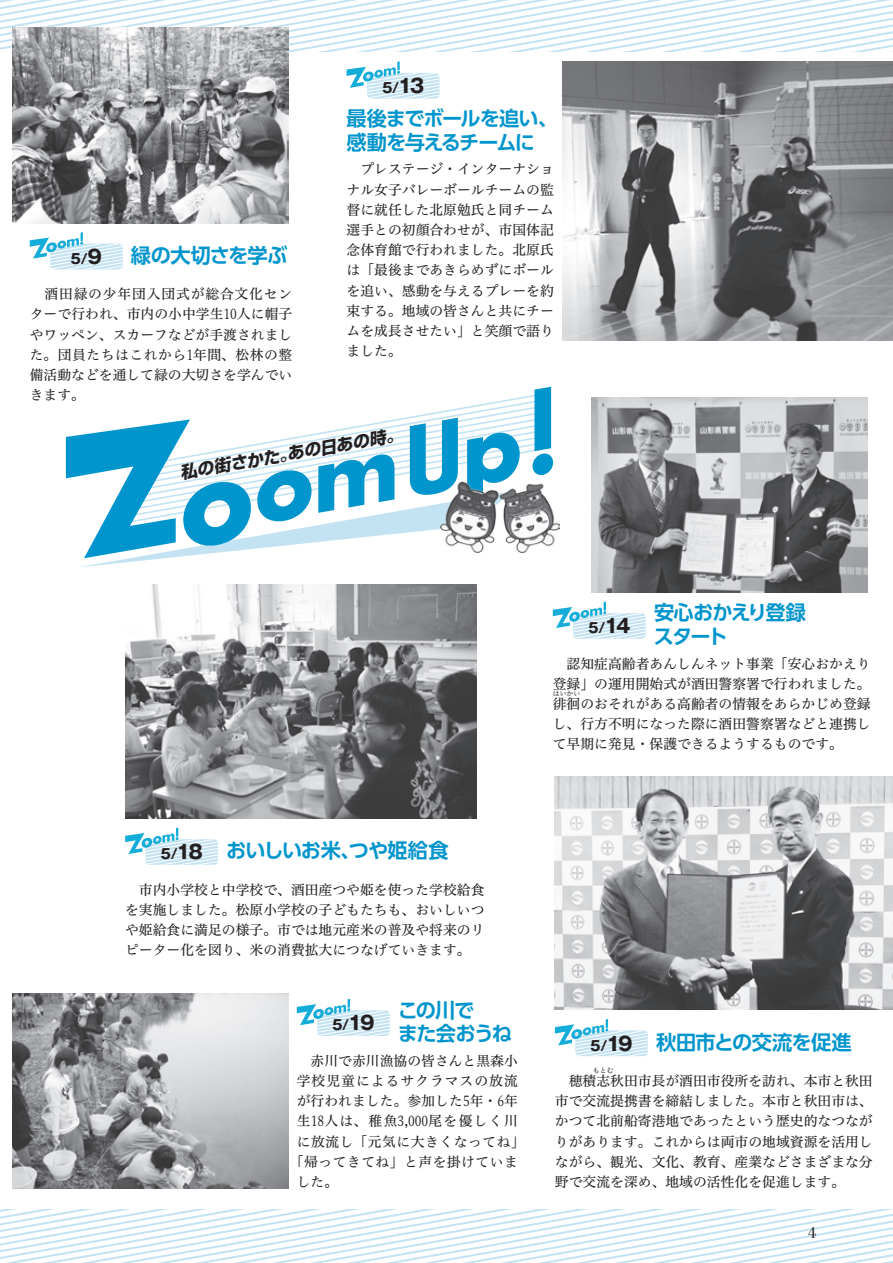
<style>
.page{position:relative;width:893px;height:1263px;background:#fff}
.page>*{position:absolute;margin:0;border:0;box-sizing:border-box;transform-origin:0 0}
.t1{font:700 20.25px "UD Shin Go Pro De";letter-spacing:-.05em;color:#0095cc}
.t2{font:700 20.25px/23.4px "UD Shin Go Pro De";letter-spacing:-.07em;color:#0095cc}
.t3{font:700 20.25px "UD Shin Go Pro De";letter-spacing:-.025em;color:#0095cc}
.t4{font:italic 700 16.8px "Shin Go";color:#231f20}
.t5{font:16.5px "Bodoni";color:#231f20}
.t6{font:13.8px/20.2px "Hiragino UD Serif Std N W4";color:#231f20;text-align:justify}
.t7{font:13.8px "Hiragino UD Serif Std N W4";letter-spacing:.035em;color:#231f20}
.t8{font:700 13.8px "Gothic MB101";color:#231f20}
.t9{font:13.8px "Hiragino UD Serif Std N W4";letter-spacing:.055em;color:#231f20}
.t10{font:13.8px "Hiragino UD Serif Std N W4";letter-spacing:.07em;color:#231f20}
.t11{font:6.9px "Hiragino UD Serif Std N W4";color:#231f20}
.s1{font-size:19.2px}
</style>
<div class="page">
<svg style="left:0;top:1210px;width:893px;height:53px"></svg>
<svg style="left:0;top:0;width:893px;height:51px"></svg>
<svg style="left:66px;top:387px;width:487px;height:180px"></svg>
<img style="left:441px;top:482px;width:119px;height:70px">
<svg style="left:347px;top:61px;width:92px;height:37px"></svg>
<svg style="left:555px;top:1019px;width:93px;height:37px"></svg>
<svg style="left:297px;top:999px;width:93px;height:37px"></svg>
<svg style="left:553px;top:602px;width:93px;height:37px"></svg>
<svg style="left:30px;top:232px;width:93px;height:37px"></svg>
<img style="left:562px;top:61px;width:331px;height:279px">
<img style="left:13px;top:28px;width:275px;height:195px">
<img style="left:13px;top:993px;width:275px;height:195px">
<img style="left:125px;top:585px;width:351px;height:234px">
<img style="left:592px;top:397px;width:275px;height:196px">
<svg style="left:125px;top:828px;width:93px;height:37px"></svg>
<img style="left:555px;top:776px;width:338px;height:234px">
<p class="t8" style="left:382px;top:78px;width:44px">5/<span class="s1">13</span></p>
<h1 class="t1" style="left:131px;top:239px;width:158px">緑の大切さを学ぶ</h1>
<p class="t8" style="left:71px;top:249px;width:33px">5/<span class="s1">9</span></p>
<p class="t6" style="left:30px;top:283px;width:264px;text-indent:15px">酒田緑の少年団入団式が総合文化センターで行われ、市内の小中学生10人に帽子やワッペン、スカーフなどが手渡されました。団員たちはこれから1年間、松林の整備活動などを通して緑の大切さを学んでいきます。</p>
<h1 class="t2" style="left:346px;top:106px;width:213px">最後までボールを追い、感動を与えるチームに</h1>
<p class="t6" style="left:347px;top:158px;width:209px;text-indent:14px">プレステージ・インターナショナル女子バレーボールチームの監督に就任した北原勉氏と同チーム選手との初顔合わせが、市国体記念体育館で行われました。北原氏は「最後まであきらめずにボールを追い、感動を与えるプレーを約束する。地域の皆さんと共にチームを成長させたい」と笑顔で語りました。</p>
<p class="t4" style="left:285px;top:443px;width:118px;rotate:-10deg">あの日あの時。</p>
<p class="t4" style="left:178px;top:462px;width:118px;rotate:-10deg">私の街さかた。</p>
<h1 class="t1" style="left:654px;top:596px;width:154px">安心おかえり登録</h1>
<p class="t8" style="left:588px;top:618px;width:44px">5/<span class="s1">14</span></p>
<h1 class="t1" style="left:654px;top:620px;width:75px">スタート</h1>
<p class="t6" style="left:553px;top:652px;width:319px;text-indent:14px">認知症高齢者あんしんネット事業「安心おかえり登録」の運用開始式が酒田警察署で行われました。徘徊のおそれがある高齢者の情報をあらかじめ登録</p>
<p class="t11" style="left:553px;top:688px;width:29px">はいかい</p>
<p class="t6" style="left:553px;top:713px;width:319px">し、行方不明になった際に酒田警察署などと連携して早期に発見・保護できるようするものです。</p>
<h1 class="t1" style="left:226px;top:834px;width:224px">おいしいお米つや姫給食</h1>
<p class="t8" style="left:161px;top:844px;width:44px">5/<span class="s1">18</span></p>
<p class="t6" style="left:125px;top:878px;width:361px;text-indent:14px">市内小学校と中学校で、酒田産つや姫を使った学校給食を実施しました。松原小学校の子どもたちも、おいしいつや姫給食に満足の様子。市では地元産米の普及や将来のリピーター化を図り、米の消費拡大につなげていきます。</p>
<h1 class="t1" style="left:340px;top:834px;width:22px">、</h1>
<h1 class="t1" style="left:398px;top:993px;width:78px">この川で</h1>
<p class="t8" style="left:332px;top:1015px;width:44px">5/<span class="s1">19</span></p>
<h1 class="t1" style="left:398px;top:1017px;width:116px">また会おうね</h1>
<p class="t6" style="left:311px;top:1049px;width:209px">赤川で赤川漁協の皆さんと黒森小</p>
<p class="t10" style="left:297px;top:1070px;width:223px">学校児童によるサクラマスの放流</p>
<p class="t6" style="left:297px;top:1090px;width:223px">が行われました。参加した年5 ・年6</p>
<p class="t9" style="left:297px;top:1111px;width:223px">生18人は、稚魚3,000尾を優しく川</p>
<p class="t7" style="left:297px;top:1131px;width:230px">に放流し「元気に大きくなってね「</p>
<p class="t7" style="left:290px;top:1151px;width:229px">「帰ってきてね」と声を掛けていま</p>
<p class="t6" style="left:297px;top:1171px;width:43px">した。</p>
<h1 class="t3" style="left:656px;top:1025px;width:197px">秋田市との交流を促進</h1>
<p class="t8" style="left:590px;top:1035px;width:44px">5/<span class="s1">19</span></p>
<p class="t6" style="left:569px;top:1070px;width:306px">穂積志秋田市長が酒田市役所を訪れ、本市と秋田</p>
<p class="t11" style="left:593px;top:1065px;width:22px">もとむ</p>
<p class="t6" style="left:555px;top:1090px;width:319px">市で交流提携書を締結しました。本市と秋田市は、かつて北前船寄港地であったという歴史的なつながりがあります。これからは両市の地域資源を活用しながら、観光、文化、教育、産業などさまざまな分野で交流を深め、地域の活性化を促進します。</p>
<p class="t5" style="left:808px;top:1224px;width:10px">4</p>
</div>
